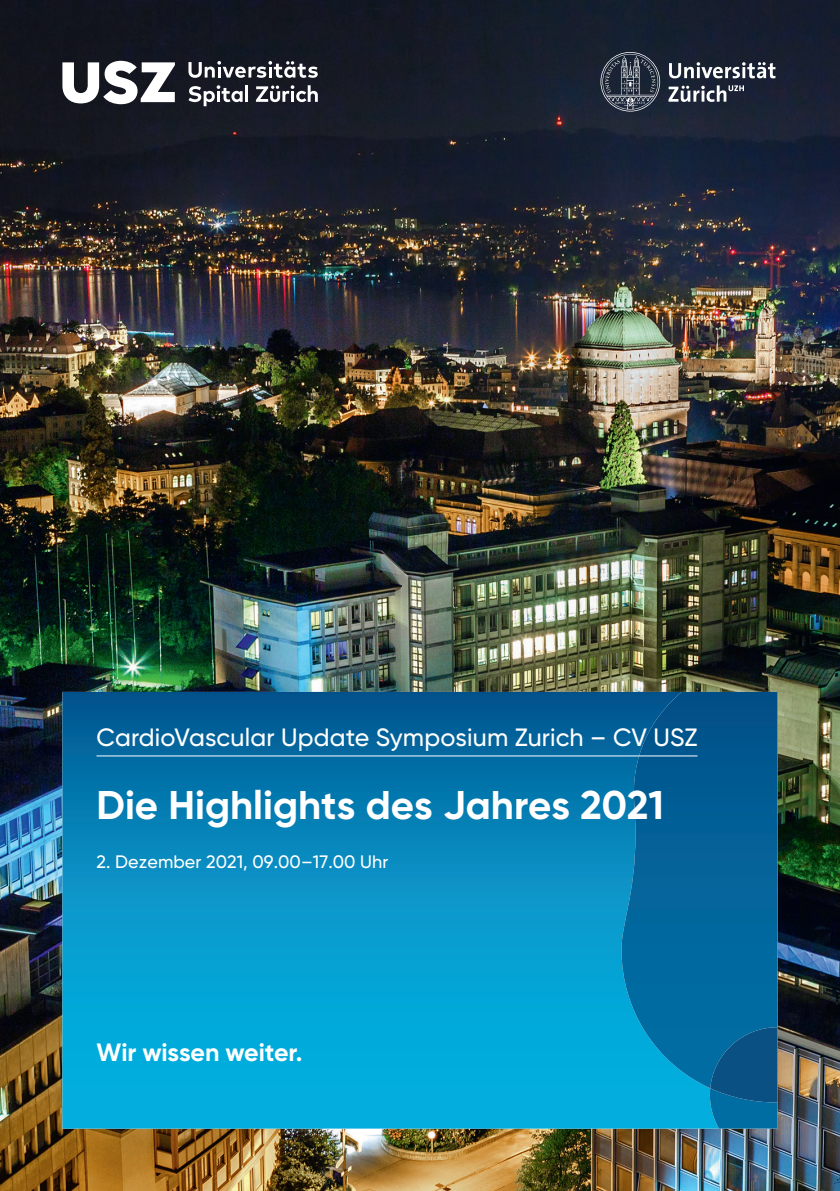
<style>
.page{position:relative;width:840px;height:1191px;background:#fff}
.page>*{position:absolute;margin:0;border:0;box-sizing:border-box;transform-origin:0 0}
.t1{font:700 40px "USZ Gilroy";color:#fff}
.t2{font:500 25px "USZ Gilroy";letter-spacing:.005em;color:#fff}
.t3{font:700 25px "USZ Gilroy";letter-spacing:-.005em;color:#fff}
.t4{font:500 18px "USZ Gilroy";letter-spacing:.005em;color:#fff}
</style>
<div class="page">
<img style="left:0;top:0;width:839px;height:1191px">
<svg style="left:62px;top:692px;width:647px;height:436px;background:#048fc3"></svg>
<svg style="left:621px;top:692px;width:156px;height:396px;background:#02679d"></svg>
<svg style="left:709px;top:1027px;width:68px;height:101px;background:#065e91"></svg>
<hr style="left:96px;top:755px;width:601px;height:1px;background:#fff">
<svg style="left:62px;top:61px;width:113px;height:43px"></svg>
<svg style="left:188px;top:85px;width:54px;height:21px"></svg>
<svg style="left:256px;top:85px;width:61px;height:17px"></svg>
<hr style="left:245px;top:85px;width:3px;height:17px;background:#fff">
<svg style="left:188px;top:61px;width:129px;height:17px"></svg>
<svg style="left:600px;top:52px;width:175px;height:60px;background:#3f4655"></svg>
<p class="t2" style="left:96px;top:722px;width:602px">CardioVascular Update Symposium Zurich – CV USZ</p>
<h1 class="t1" style="left:96px;top:780px;width:568px">Die Highlights des Jahres 2021</h1>
<p class="t4" style="left:96px;top:850px;width:293px">2. Dezember 2021, 09.00–17.00 Uhr</p>
<p class="t3" style="left:96px;top:1036px;width:207px">Wir wissen weiter.</p>
</div>
